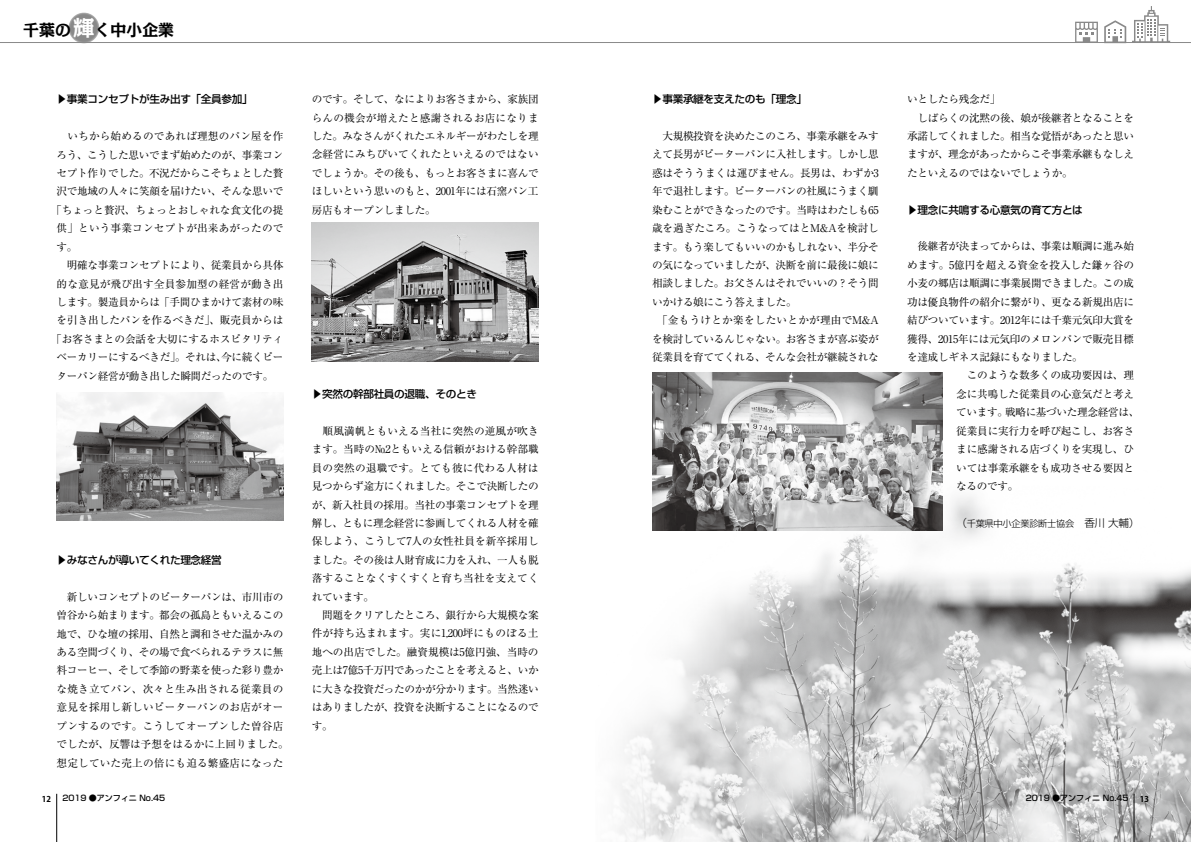
<style>
.page{position:relative;width:1191px;height:842px;background:#fff}
.page>*{position:absolute;margin:0;border:0;box-sizing:border-box;transform-origin:0 0}
.t1{font:700 15.9px "Kakumin Pro";color:#000}
.t2{font:10.6px/18.4px "Ryumin Pro";letter-spacing:-.03em;color:#000}
.t3{font:10.6px/18.4px "Ryumin Pro";letter-spacing:-.005em;color:#000}
.t4{font:500 10.6px "Shin Go Pro";letter-spacing:-.03em;color:#000}
.t5{font:10.6px "Ryumin Pro";letter-spacing:.015em;color:#000}
.t6{font:10.6px "Ryumin Pro";letter-spacing:-.01em;color:#000}
.t7{font:300 9.2px "Shin Go Pro";letter-spacing:-.03em;color:#000}
.t8{font:500 8px "Shin Go Pro";color:#000}
.t9{font:700 8px "Koz Go Pro";color:#000}
.s1{font-size:21.5px;color:#fff}
.s2{font-size:10.6px}
</style>
<div class="page">
<img style="left:619px;top:471px;width:572px;height:371px">
<hr style="left:56px;top:794px;width:1px;height:48px;background:#000">
<hr style="left:1133px;top:794px;width:1px;height:48px;background:#000">
<div style="left:68px;top:13px;width:31px;height:30px;background:#898989;border-radius:50%"></div>
<hr style="left:0;top:42px;width:1191px;height:1px;background:#898989">
<svg style="left:1132px;top:6px;width:38px;height:36px"></svg>
<svg style="left:1104px;top:20px;width:22px;height:22px"></svg>
<svg style="left:1075px;top:22px;width:23px;height:20px"></svg>
<img style="left:57px;top:393px;width:227px;height:127px">
<img style="left:312px;top:223px;width:227px;height:138px">
<img style="left:652px;top:372px;width:290px;height:158px">
<h1 class="t1" style="left:23px;top:17px;width:152px">千葉の<span class="s1">輝</span>く中小企業</h1>
<p class="t4" style="left:57px;top:91px;width:198px">▶ 事業コンセプトが生み出す「全員参加」</p>
<p class="t5" style="left:57px;top:128px;width:228px">　いちから始めるのであれば理想のパン屋を作</p>
<p class="t2" style="left:57px;top:145px;width:228px">ろう、こうした思いでまず始めたのが、事業コン</p>
<p class="t2" style="left:57px;top:163px;width:228px">セプト作りでした。不況だからこそちょとした贅</p>
<p class="t2" style="left:57px;top:182px;width:228px">沢で地域の人々に笑顔を届けたい、そんな思いで</p>
<p class="t3" style="left:51px;top:200px;width:234px">「ちょっと贅沢、ちょっとおしゃれな食文化の提</p>
<p class="t5" style="left:57px;top:220px;width:228px">供」という事業コンセプトが出来あがったので</p>
<p class="t2" style="left:57px;top:237px;width:22px">す。</p>
<p class="t2" style="left:57px;top:255px;width:228px">　明確な事業コンセプトにより、従業員から具体</p>
<p class="t5" style="left:57px;top:275px;width:228px">的な意見が飛び出す全員参加型の経営が動き出</p>
<p class="t2" style="left:57px;top:292px;width:228px">します。製造員からは「手間ひまかけて素材の味</p>
<p class="t3" style="left:57px;top:310px;width:228px">を引き出したパンを作るべきだ」、販売員からは</p>
<p class="t6" style="left:51px;top:330px;width:234px">「お客さまとの会話を大切にするホスピタリティ</p>
<p class="t2" style="left:57px;top:347px;width:228px">ベーカリーにするべきだ」。それは、今に続くピー</p>
<p class="t2" style="left:57px;top:366px;width:218px">ターパン経営が動き出した瞬間だったのです。</p>
<p class="t4" style="left:57px;top:551px;width:167px">▶ みなさんが導いてくれた理念経営</p>
<p class="t3" style="left:57px;top:587px;width:234px">　新しいコンセプトのピーターパンは、市川市の曽谷から始まります。都会の孤島ともいえるこの地で、ひな壇の採用、自然と調和させた温かみのある空間づくり、その場で食べられるテラスに無料コーヒー、そして季節の野菜を使った彩り豊かな焼き立てパン、次々と生み出される従業員の意見を採用し新しいピーターパンのお店がオープンするのです。こうしてオープンした曽谷店でしたが、反響は予想をはるかに上回りました。想定していた売上の倍にも迫る繁盛店になった</p>
<p class="t2" style="left:312px;top:89px;width:228px;text-align:justify">のです。そして、なによりお客さまから、家族団らんの機会が増えたと感謝されるお店になりました。みなさんがくれたエネルギーがわたしを理念経営にみちびいてくれたといえるのではないでしょうか。その後も、もっとお客さまに喜んでほしいという思いのもと、2001年には石窯パン工房店もオープンしました。</p>
<p class="t4" style="left:312px;top:385px;width:167px">▶ 突然の幹部社員の退職、そのとき</p>
<p class="t2" style="left:312px;top:421px;width:228px">　順風満帆ともいえる当社に突然の逆風が吹きます。当時の№2ともいえる信頼がおける幹部職員の突然の退職です。とても彼に代わる人材は見つからず途方にくれました。そこで決断したのが、新入社員の採用。当社の事業コンセプトを理解し、ともに理念経営に参画してくれる人材を確保しよう、こうして7人の女性社員を新卒採用しました。その後は人財育成に力を入れ、一人も脱落することなくすくすくと育ち当社を支えてくれています。<br>　問題をクリアしたところ、銀行から大規模な案件が持ち込まれます。実に1,200坪にものぼる土地への出店でした。融資規模は5億円強、当時の売上は7億5千万円であったことを考えると、いかに大きな投資だったのかが分かります。当然迷いはありましたが、投資を決断することになるのです。</p>
<p class="t4" style="left:652px;top:90px;width:156px">▶ 事業承継を支えたのも「理念」</p>
<p class="t2" style="left:652px;top:126px;width:228px">　大規模投資を決めたこのころ、事業承継をみすえて長男がピーターパンに入社します。しかし思惑はそううまくは運びません。長男は、わずか3年で退社します。ピーターパンの社風にうまく馴染むことができなったのです。当時はわたしも65歳を過ぎたころ。こうなってはとM&amp;Aを検討します。もう楽してもいいのかもしれない、半分その気になっていましたが、決断を前に最後に娘に相談しました。お父さんはそれでいいの？そう問いかける娘にこう答えました。<br>　「金もうけとか楽をしたいとかが理由でM&amp;Aを検討しているんじゃない。お客さまが喜ぶ姿が従業員を育ててくれる、そんな会社が継続されな</p>
<p class="t2" style="left:907px;top:89px;width:228px">いとしたら残念だ」<br>　しばらくの沈黙の後、娘が後継者となることを承諾してくれました。相当な覚悟があったと思いますが、理念があったからこそ事業承継もなしえたといえるのではないでしょうか。</p>
<p class="t4" style="left:907px;top:201px;width:177px">▶ 理念に共鳴する心意気の育て方とは</p>
<p class="t2" style="left:907px;top:237px;width:228px">　後継者が決まってからは、事業は順調に進み始</p>
<p class="t3" style="left:907px;top:255px;width:228px">めます。5億円を超える資金を投入した鎌ヶ谷の</p>
<p class="t2" style="left:907px;top:273px;width:228px">小麦の郷店は順調に事業展開できました。この成</p>
<p class="t2" style="left:907px;top:292px;width:228px">功は優良物件の紹介に繋がり、更なる新規出店に</p>
<p class="t2" style="left:907px;top:310px;width:228px">結びついています。2012年には千葉元気印大賞を</p>
<p class="t2" style="left:907px;top:329px;width:228px">獲得、2015年には元気印のメロンパンで販売目標</p>
<p class="t2" style="left:907px;top:347px;width:177px">を達成しギネス記録にもなりました。</p>
<p class="t2" style="left:956px;top:366px;width:179px">　このような数多くの成功要因は、理</p>
<p class="t2" style="left:956px;top:384px;width:179px">念に共鳴した従業員の心意気だと考え</p>
<p class="t2" style="left:956px;top:402px;width:185px">ています。戦略に基づいた理念経営は、</p>
<p class="t2" style="left:956px;top:421px;width:179px">従業員に実行力を呼び起こし、お客さ</p>
<p class="t2" style="left:956px;top:439px;width:179px">まに感謝される店づくりを実現し、ひ</p>
<p class="t2" style="left:956px;top:458px;width:179px">いては事業承継をも成功させる要因と</p>
<p class="t2" style="left:956px;top:476px;width:64px">なるのです。</p>
<p class="t7" style="left:956px;top:515px;width:184px"><span class="s2">（</span>千葉県中小企業診断士協会<span class="s2">　香川 大輔）</span></p>
<p class="t9" style="left:42px;top:793px;width:11px">12</p>
<p class="t8" style="left:62px;top:791px;width:104px">2019 ●アンフィニ No.45</p>
<p class="t8" style="left:1025px;top:791px;width:104px">2019 ●アンフィニ No.45</p>
<p class="t9" style="left:1140px;top:793px;width:11px">13</p>
</div>
